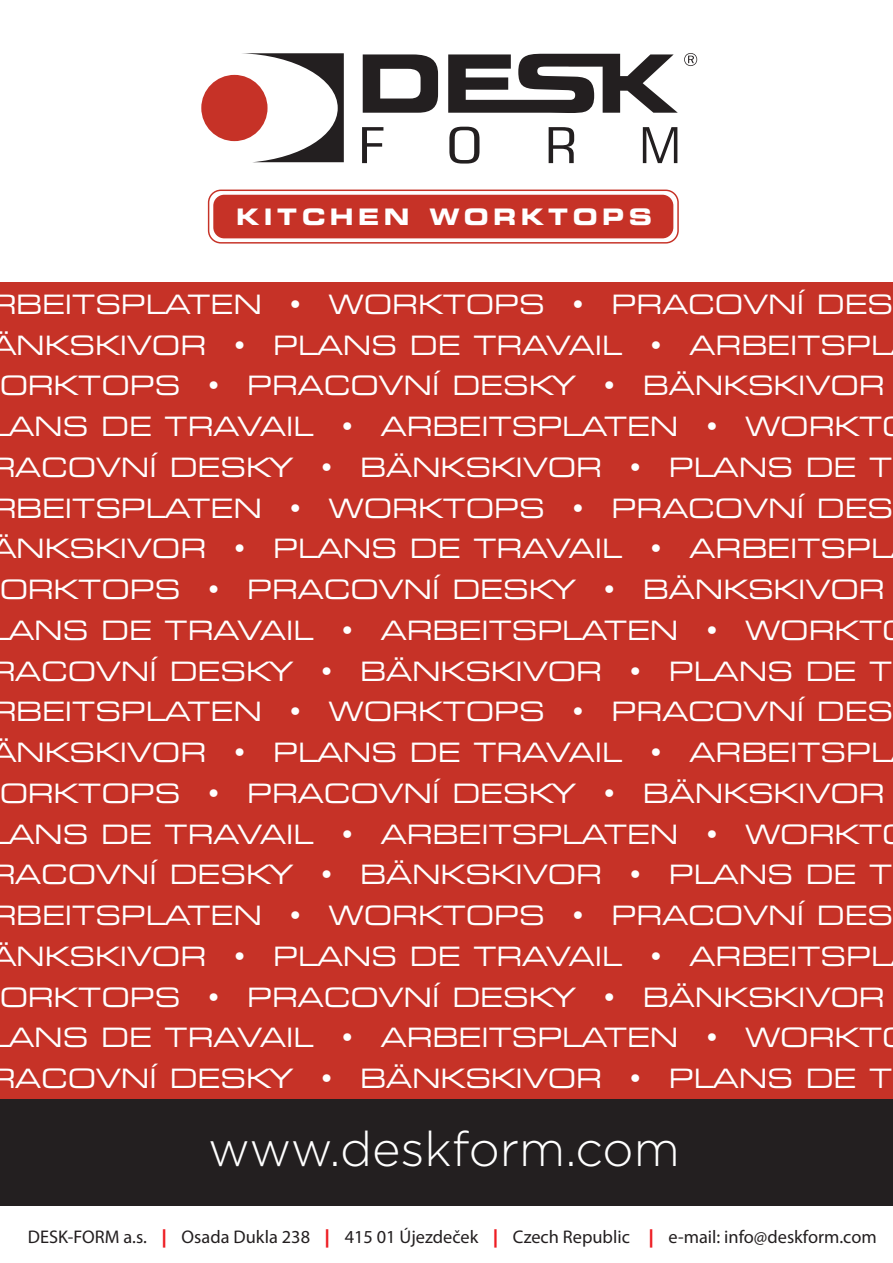
<style>
.page{position:relative;width:893px;height:1263px;background:#fff}
.page>*{position:absolute;margin:0;border:0;box-sizing:border-box;transform-origin:0 0}
.t1{font:300 48.6px "Gotham";color:#fff}
.t2{font:expanded 26.7px/40.8px "Square 721 BTCE";color:#fff;text-align:center}
.t3{font:700 expanded 22.65px "Square 721 BTCE";letter-spacing:.2em;color:#fff}
.t4{font:18.3px "Myriad Pro";color:#231f20}
.s1{font-weight:900;color:#ee1d23}
</style>
<div class="page">
<div style="left:0;top:282px;width:893px;height:858px;background:#c63227"></div>
<svg style="left:362px;top:127px;width:21px;height:36px"></svg>
<svg style="left:449px;top:127px;width:30px;height:37px"></svg>
<svg style="left:549px;top:127px;width:25px;height:36px"></svg>
<svg style="left:643px;top:127px;width:34px;height:36px"></svg>
<svg style="left:363px;top:54px;width:75px;height:59px"></svg>
<svg style="left:448px;top:54px;width:230px;height:59px"></svg>
<svg style="left:684px;top:53px;width:13px;height:13px"></svg>
<svg style="left:241px;top:53px;width:103px;height:109px"></svg>
<div style="left:201px;top:75px;width:67px;height:66px;background:#c63227;border-radius:50%"></div>
<div style="left:208px;top:190px;width:471px;height:54px;border:1px solid #c63227;border-radius:12px"></div>
<div style="left:213px;top:195px;width:460px;height:43px;background:#c63227;border-radius:11px"></div>
<div style="left:0;top:1099px;width:893px;height:106px;background:#231f20"></div>
<p class="t3" style="left:236px;top:202px;width:417px">KITCHEN WORKTOPS</p>
<p class="t2" style="left:-11px;top:284px;width:905px">RBEITSPLATEN • WORKTOPS • PRACOVNÍ DES ÄNKSKIVOR • PLANS DE TRAVAIL • ARBEITSPL ORKTOPS • PRACOVNÍ DESKY • BÄNKSKIVOR LANS DE TRAVAIL • ARBEITSPLATEN • WORKT RACOVNÍ DESKY • BÄNKSKIVOR • PLANS DE T RBEITSPLATEN • WORKTOPS • PRACOVNÍ DES ÄNKSKIVOR • PLANS DE TRAVAIL • ARBEITSPL ORKTOPS • PRACOVNÍ DESKY • BÄNKSKIVOR LANS DE TRAVAIL • ARBEITSPLATEN • WORKT RACOVNÍ DESKY • BÄNKSKIVOR • PLANS DE T RBEITSPLATEN • WORKTOPS • PRACOVNÍ DES ÄNKSKIVOR • PLANS DE TRAVAIL • ARBEITSPL ORKTOPS • PRACOVNÍ DESKY • BÄNKSKIVOR LANS DE TRAVAIL • ARBEITSPLATEN • WORKT RACOVNÍ DESKY • BÄNKSKIVOR • PLANS DE T RBEITSPLATEN • WORKTOPS • PRACOVNÍ DES ÄNKSKIVOR • PLANS DE TRAVAIL • ARBEITSPL ORKTOPS • PRACOVNÍ DESKY • BÄNKSKIVOR LANS DE TRAVAIL • ARBEITSPLATEN • WORKT RACOVNÍ DESKY • BÄNKSKIVOR • PLANS DE T</p>
<h1 class="t1" style="left:208px;top:1118px;width:473px">www.deskform.com</h1>
<p class="t4" style="left:28px;top:1225px;width:850px">DESK-FORM a.s. <span class="s1">|</span> Osada Dukla 238 <span class="s1">|</span> 415 01 Újezdeček <span class="s1">|</span> Czech Republic <span class="s1">|</span> e-mail: info@deskform.com</p>
</div>
